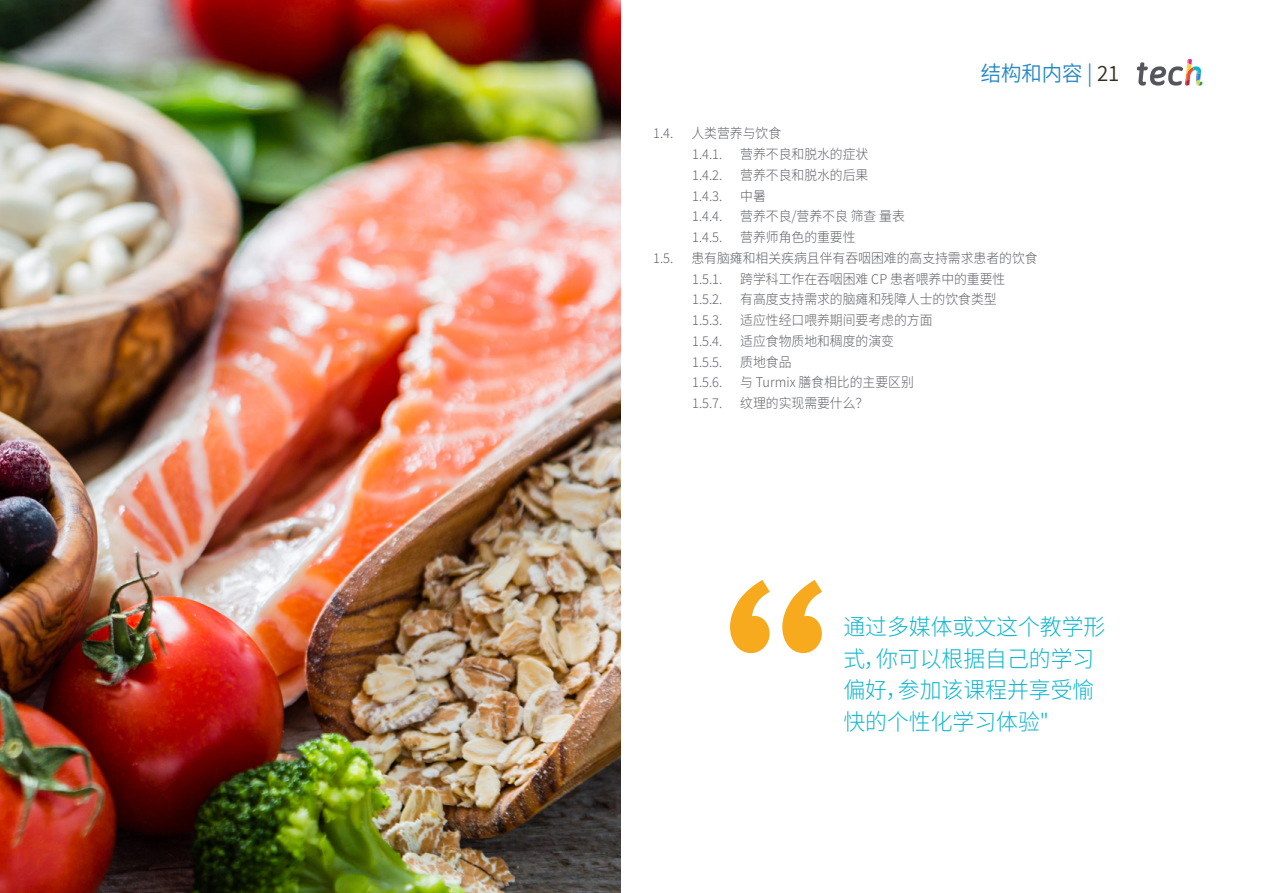
<style>
.page{position:relative;width:1263px;height:893px;background:#fff}
.page>*{position:absolute;margin:0;border:0;box-sizing:border-box;transform-origin:0 0}
.t1{font:300 22.5px/31.5px "Source Han Sans CN";color:#0fb6cf}
.t2{font:21px "Source Han Sans CN";color:#2488c9}
.t3{font:300 13.5px/20.7px "Source Han Sans CN";color:#61646a;scale:.95 1}
.s1{color:#312e20}
</style>
<div class="page">
<img style="left:0;top:0;width:621px;height:893px">
<svg style="left:730px;top:580px;width:92px;height:73px"></svg>
<svg style="left:1137px;top:59px;width:65px;height:27px"></svg>
<p class="t3" style="left:653px;top:123px;width:23px">1.4.</p>
<p class="t3" style="left:691px;top:123px;width:96px">人类营养与饮食<br>1.4.1.</p>
<p class="t3" style="left:740px;top:144px;width:136px">营养不良和脱水的症状</p>
<p class="t3" style="left:692px;top:165px;width:33px">1.4.2.</p>
<p class="t3" style="left:740px;top:165px;width:136px">营养不良和脱水的后果</p>
<p class="t3" style="left:692px;top:186px;width:33px">1.4.3.</p>
<p class="t3" style="left:740px;top:186px;width:29px">中暑</p>
<p class="t3" style="left:692px;top:206px;width:33px">1.4.4.</p>
<p class="t3" style="left:740px;top:206px;width:175px">营养不良/营养不良 筛查 量表</p>
<p class="t3" style="left:692px;top:227px;width:33px">1.4.5.</p>
<p class="t3" style="left:740px;top:227px;width:123px">营养师角色的重要性</p>
<h2 class="t2" style="left:981px;top:61px;width:140px">结构和内容 | <span class="s1">21</span></h2>
<p class="t3" style="left:653px;top:248px;width:23px">1.5.</p>
<p class="t3" style="left:691px;top:248px;width:366px">患有脑瘫和相关疾病且伴有吞咽困难的高支持需求患者的饮食<br>1.5.1.</p>
<p class="t3" style="left:740px;top:269px;width:281px">跨学科工作在吞咽困难 CP 患者喂养中的重要性</p>
<p class="t3" style="left:692px;top:289px;width:33px">1.5.2.</p>
<p class="t3" style="left:740px;top:289px;width:271px">有高度支持需求的脑瘫和残障人士的饮食类型</p>
<p class="t3" style="left:692px;top:310px;width:33px">1.5.3.</p>
<p class="t3" style="left:740px;top:310px;width:204px">适应性经口喂养期间要考虑的方面</p>
<p class="t3" style="left:692px;top:331px;width:33px">1.5.4.</p>
<p class="t3" style="left:740px;top:331px;width:164px">适应食物质地和稠度的演变</p>
<p class="t3" style="left:692px;top:352px;width:33px">1.5.5.</p>
<p class="t3" style="left:740px;top:352px;width:55px">质地食品</p>
<p class="t3" style="left:692px;top:372px;width:33px">1.5.6.</p>
<p class="t3" style="left:740px;top:372px;width:184px">与 Turmix 膳食相比的主要区别</p>
<p class="t3" style="left:692px;top:393px;width:33px">1.5.7.</p>
<p class="t3" style="left:740px;top:393px;width:136px">纹理的实现需要什么？</p>
<h1 class="t1" style="left:843px;top:612px;width:263px">通过多媒体或文这个教学形式，你可以根据自己的学习偏好，参加该课程并享受愉快的个性化学习体验"</h1>
</div>
